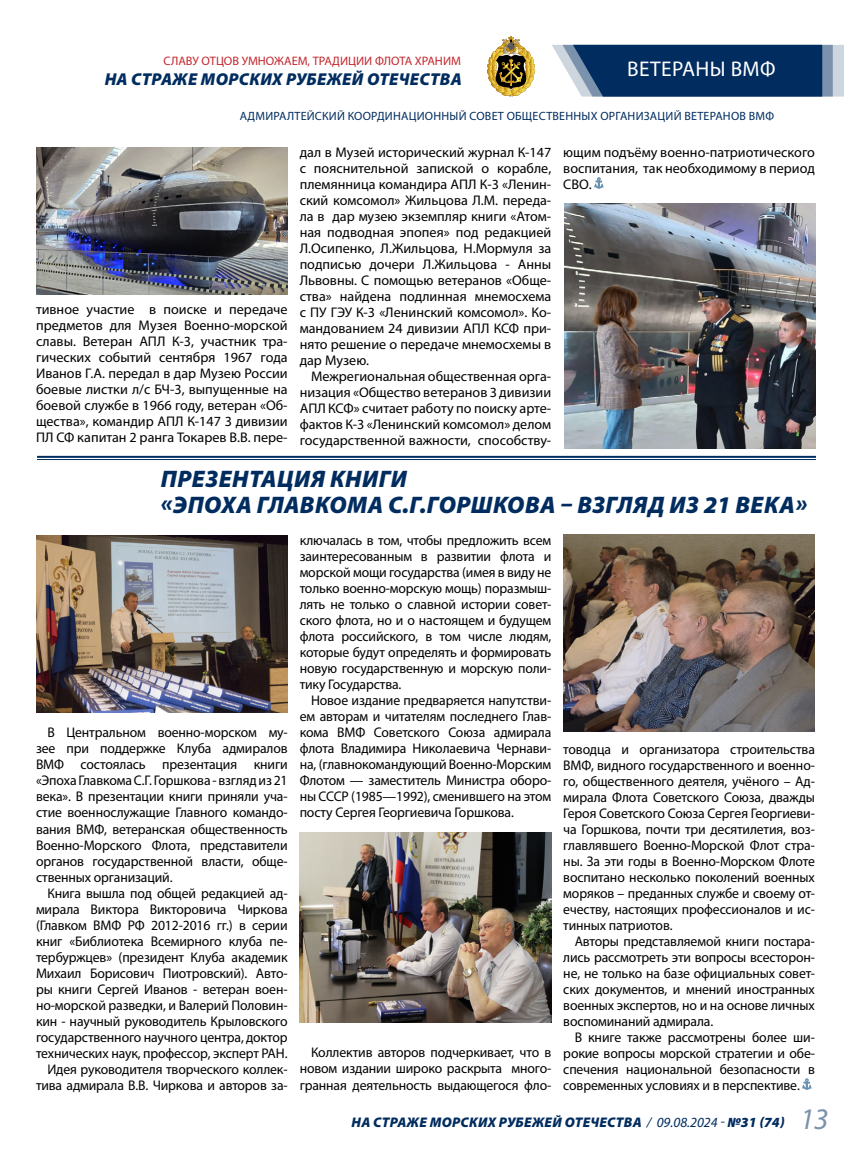
<style>
.page{position:relative;width:851px;height:1163px;background:#fff}
.page>*{position:absolute;margin:0;border:0;box-sizing:border-box;transform-origin:0 0}
.t1{font:italic 900 24px/26px "Myriad Pro";letter-spacing:.02em;color:#002c5f}
.t2{font:21.3px "Myriad Pro";letter-spacing:.02em;color:#fff}
.t3{font:italic 900 17.2px "Myriad Pro";letter-spacing:.02em;color:#002c5f}
.t4{font:14px/16px "Myriad Pro";letter-spacing:-.01em;color:#000;text-align:justify}
.t5{font:italic 900 14px "Myriad Pro";letter-spacing:.02em;color:#002c5f}
.t6{font:12.3px "Myriad Pro";color:#c3272d}
.t7{font:12px "Myriad Pro";letter-spacing:.02em;color:#002c5f}
.s1{font-weight:400}
.s2{font-weight:400;font-size:30px}
</style>
<div class="page">
<svg style="left:487px;top:36px;width:48px;height:61px"></svg>
<svg style="left:552px;top:45px;width:291px;height:52px;background:#264b76"></svg>
<svg style="left:802px;top:1078px;width:9px;height:11px"></svg>
<img style="left:36px;top:535px;width:251px;height:177px">
<img style="left:299px;top:832px;width:252px;height:190px">
<img style="left:563px;top:534px;width:251px;height:197px">
<svg style="left:594px;top:177px;width:9px;height:12px"></svg>
<img style="left:564px;top:203px;width:251px;height:245px">
<img style="left:36px;top:147px;width:251px;height:147px">
<hr style="left:37px;top:456px;width:778px;height:2px;background:#002c5f">
<hr style="left:37px;top:459px;width:778px;height:1px;background:#002c5f">
<p class="t6" style="left:163px;top:53px;width:299px">СЛАВУ ОТЦОВ УМНОЖАЕМ, ТРАДИЦИИ ФЛОТА ХРАНИМ</p>
<p class="t3" style="left:105px;top:70px;width:358px">НА СТРАЖЕ МОРСКИХ РУБЕЖЕЙ ОТЕЧЕСТВА</p>
<h2 class="t2" style="left:627px;top:56px;width:150px">ВЕТЕРАНЫ ВМФ</h2>
<p class="t7" style="left:240px;top:108px;width:536px">АДМИРАЛТЕЙСКИЙ КООРДИНАЦИОННЫЙ СОВЕТ ОБЩЕСТВЕННЫХ ОРГАНИЗАЦИЙ ВЕТЕРАНОВ ВМФ</p>
<p class="t4" style="left:36px;top:300px;width:253px">тивное участие в поиске и передаче предметов для Музея Военно-морской славы. Ветеран АПЛ К-3, участник тра&shy;гических событий сентября 1967 года Иванов Г.А. передал в дар Музею России боевые листки л/с БЧ-3, выпущенные на боевой службе в 1966 году, ветеран «Об&shy;щества», командир АПЛ К-147 3 дивизии ПЛ СФ капитан 2 ранга Токарев В.В. пере-</p>
<p class="t4" style="left:299px;top:144px;width:253px">дал в Музей исторический журнал К-147 с пояснительной запиской о корабле, племянница командира АПЛ К-3 «Ленин&shy;ский комсомол» Жильцова Л.М. переда&shy;ла в дар музею экземпляр книги «Атом&shy;ная подводная эпопея» под редакцией Л.Осипенко, Л.Жильцова, Н.Мормуля за подписью дочери Л.Жильцова - Анны Львовны. С помощью ветеранов «Обще&shy;ства» найдена подлинная мнемосхема с ПУ ГЭУ К-3 «Ленинский комсомол». Ко&shy;мандованием 24 дивизии АПЛ КСФ при&shy;нято решение о передаче мнемосхемы в дар Музею.</p>
<p class="t4" style="left:299px;top:368px;width:253px;text-indent:11px">Межрегиональная общественная орга&shy;низация «Общество ветеранов 3 дивизии АПЛ КСФ» считает работу по поиску арте&shy;фактов К-3 «Ленинский комсомол» делом государственной важности, способству-</p>
<p class="t4" style="left:563px;top:144px;width:253px">ющим подъёму военно-патриотического воспитания, так необходимому в период СВО.</p>
<h1 class="t1" style="left:161px;top:466px;width:647px">ПРЕЗЕНТАЦИЯ КНИГИ<br>«ЭПОХА ГЛАВКОМА С.Г.ГОРШКОВА – ВЗГЛЯД ИЗ 21 ВЕКА»</h1>
<p class="t4" style="left:36px;top:724px;width:253px;text-indent:11px">В Центральном военно-морском му&shy;зее при поддержке Клуба адмиралов ВМФ состоялась презентация книги «Эпоха Главкома С.Г. Горшкова - взгляд из 21 века». В презентации книги приняли уча&shy;стие военнослужащие Главного командо&shy;вания ВМФ, ветеранская общественность Военно-Морского Флота, представители органов государственной власти, обще&shy;ственных организаций.</p>
<p class="t4" style="left:36px;top:884px;width:253px;text-align:right">Книга вышла под общей редакцией ад&shy;мирала Виктора Викторовича Чиркова (Главком ВМФ РФ 2012-2016 гг.) в серии книг «Библиотека Всемирного клуба пе&shy;тербуржцев» (президент Клуба академик Михаил Борисович Пиотровский). Авто&shy;ры книги Сергей Иванов - ветеран воен&shy;но-морской разведки, и Валерий Половин&shy;кин - научный руководитель Крыловского государственного научного центра, доктор технических наук, профессор, эксперт РАН.<br>Идея руководителя творческого коллек&shy;тива адмирала В.В. Чиркова и авторов за-</p>
<p class="t4" style="left:299px;top:532px;width:253px">ключалась в том, чтобы предложить всем заинтересованным в развитии флота и морской мощи государства (имея в виду не только военно-морскую мощь) поразмыш&shy;лять не только о славной истории совет&shy;ского флота, но и о настоящем и будущем флота российского, в том числе людям, которые будут определять и формировать новую государственную и морскую поли&shy;тику Государства.</p>
<p class="t4" style="left:299px;top:692px;width:253px;text-indent:11px">Новое издание предваряется напутстви&shy;ем авторам и читателям последнего Глав&shy;кома ВМФ Советского Союза адмирала флота Владимира Николаевича Чернави&shy;на, (главнокомандующий Военно-Морским Флотом — заместитель Министра оборо&shy;ны СССР (1985—1992), сменившего на этом посту Сергея Георгиевича Горшкова.</p>
<p class="t4" style="left:299px;top:1044px;width:253px;text-indent:11px">Коллектив авторов подчеркивает, что в новом издании широко раскрыта много&shy;гранная деятельность выдающегося фло-</p>
<p class="t4" style="left:563px;top:740px;width:253px">товодца и организатора строительства ВМФ, видного государственного и военно&shy;го, общественного деятеля, учёного – Ад&shy;мирала Флота Советского Союза, дважды Героя Советского Союза Сергея Георгиеви&shy;ча Горшкова, почти три десятилетия, воз&shy;главлявшего Военно-Морской Флот стра&shy;ны. За эти годы в Военно-Морском Флоте воспитано несколько поколений военных моряков – преданных службе и своему от&shy;ечеству, настоящих профессионалов и ис&shy;тинных патриотов.</p>
<p class="t4" style="left:563px;top:932px;width:253px;text-indent:11px">Авторы представляемой книги постара&shy;лись рассмотреть эти вопросы всесторон&shy;не, не только на базе официальных совет&shy;ских документов, и мнений иностранных военных экспертов, но и на основе личных воспоминаний адмирала.</p>
<p class="t4" style="left:563px;top:1028px;width:253px;text-indent:11px">В книге также рассмотрены более ши&shy;рокие вопросы морской стратегии и обе&shy;спечения национальной безопасности в современных условиях и в перспективе.</p>
<p class="t5" style="left:351px;top:1114px;width:478px">НА СТРАЖЕ МОРСКИХ РУБЕЖЕЙ ОТЕЧЕСТВА <span class="s1">/ 09.08.2024 -</span> №31 (74) <span class="s2">13</span></p>
</div>
